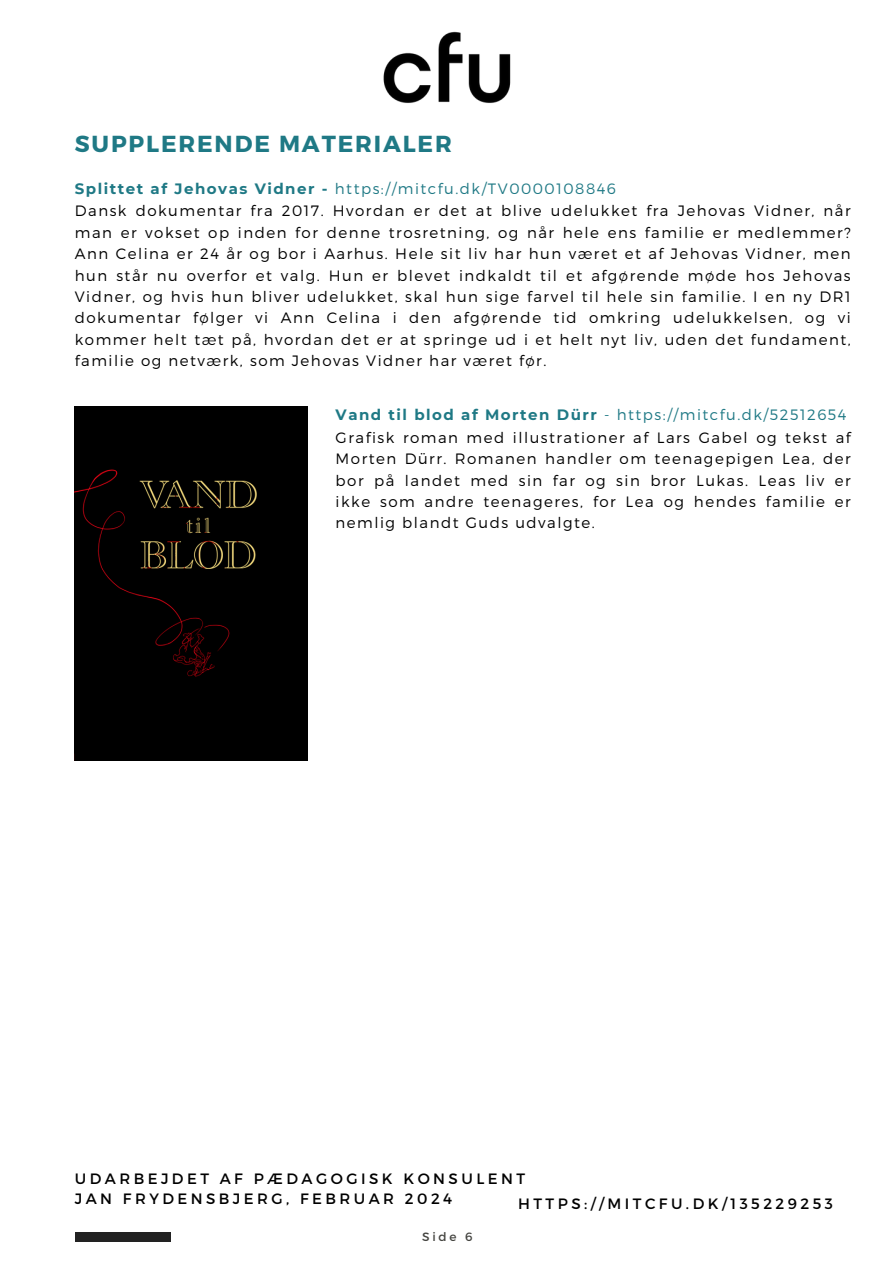
<style>
.page{position:relative;width:894px;height:1264px;background:#fff}
.page>*{position:absolute;margin:0;border:0;box-sizing:border-box;transform-origin:0 0}
.t1{font:700 23.1px "Montserrat";letter-spacing:.08em;color:#1f7985}
.t2{font:300 15px/21.5px "Montserrat";letter-spacing:.1em;color:#000}
.t3{font:15px/20.2px "Montserrat";letter-spacing:.23em;color:#000}
.t4{font:12px "Montserrat";color:#444440}
.s1{font-weight:700;color:#1f7985}
.s2{color:#1f7985}
</style>
<div class="page">
<div style="left:75px;top:1232px;width:95px;height:9px;background:#222"></div>
<img style="left:383px;top:31px;width:128px;height:72px">
<div style="left:75px;top:407px;width:233px;height:353px;background:#000"></div>
<h1 class="t1" style="left:75px;top:128px;width:378px">SUPPLERENDE MATERIALER</h1>
<p class="t2" style="left:75px;top:177px;width:777px"><span class="s1">Splittet af Jehovas Vidner -</span> <span class="s2">https://mitcfu.dk/TV0000108846<br></span>Dansk dokumentar fra 2017. Hvordan er det at blive udelukket fra Jehovas Vidner, når man er vokset op inden for denne trosretning, og når hele ens familie er medlemmer?<br>Ann Celina er 24 år og bor i Aarhus. Hele sit liv har hun været et af Jehovas Vidner, men hun står nu overfor et valg. Hun er blevet indkaldt til et afgørende møde hos Jehovas Vidner, og hvis hun bliver udelukket, skal hun sige farvel til hele sin familie. I en ny DR1 dokumentar følger vi Ann Celina i den afgørende tid omkring udelukkelsen, og vi kommer helt tæt på, hvordan det er at springe ud i et helt nyt liv, uden det fundament, familie og netværk, som Jehovas Vidner har været før.</p>
<p class="t2" style="left:335px;top:403px;width:516px"><span class="s1">Vand til blod af Morten Dürr</span> <span class="s2">- https://mitcfu.dk/52512654<br></span>Grafisk roman med illustrationer af Lars Gabel og tekst af Morten Dürr. Romanen handler om teenagepigen Lea, der bor på landet med sin far og sin bror Lukas. Leas liv er ikke som andre teenageres, for Lea og hendes familie er nemlig blandt Guds udvalgte.</p>
<p class="t3" style="left:75px;top:1167px;width:451px">UDARBEJDET AF PÆDAGOGISK KONSULENT<br>JAN FRYDENSBJERG, FEBRUAR 2024</p>
<p class="t3" style="left:518px;top:1192px;width:316px">HTTPS://MITCFU.DK/135229253</p>
<p class="t4" style="left:422px;top:1228px;width:52px">Side 6</p>
</div>
